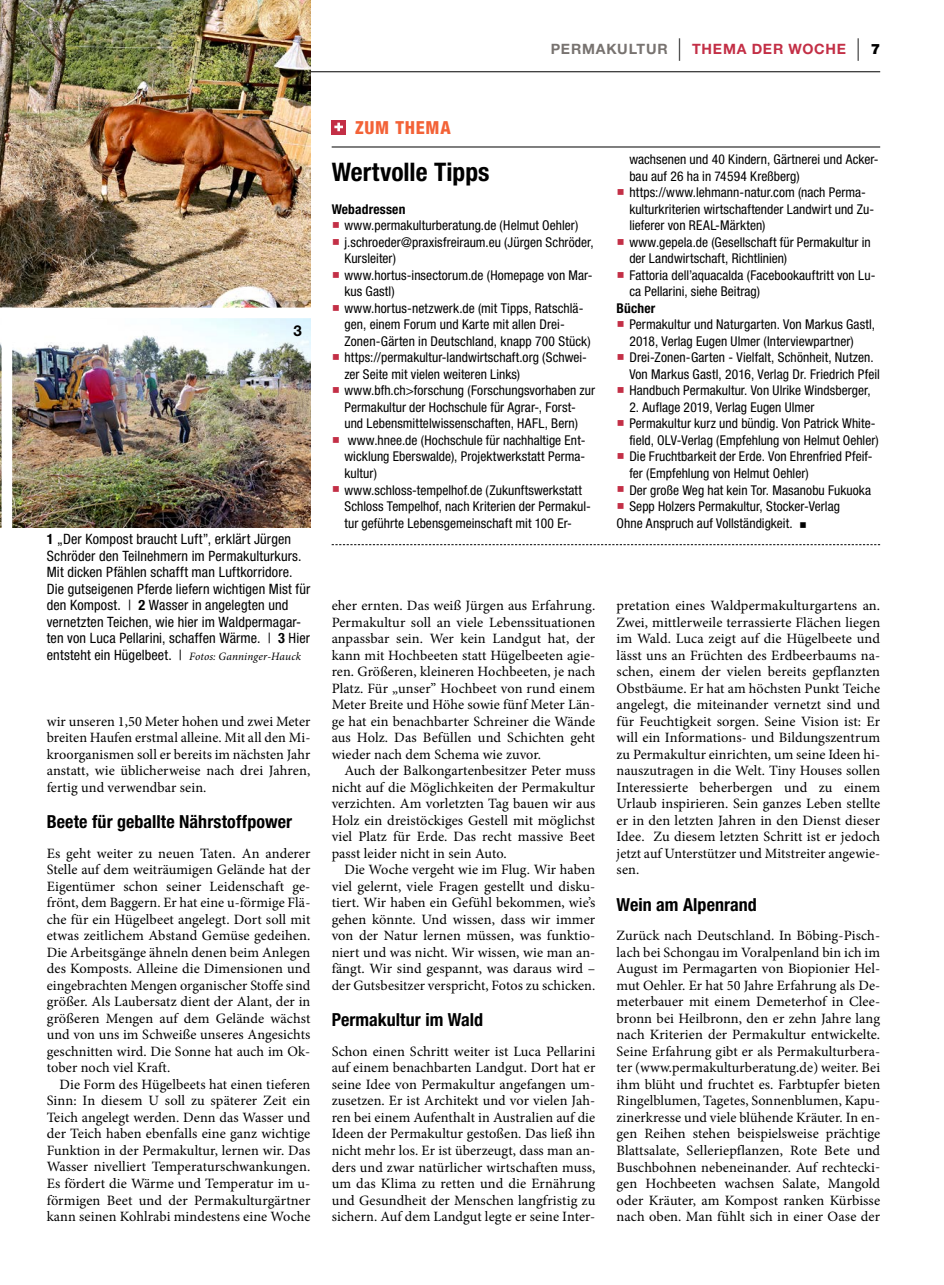
<style>
.page{position:relative;width:944px;height:1285px;background:#fff}
.page>*{position:absolute;margin:0;border:0;box-sizing:border-box;transform-origin:0 0}
.t1{font:700 condensed 25.65px "Helvetica Neue LT Std";color:#000}
.t2{font:700 condensed 18px "Helvetica Neue LT Std";letter-spacing:.005em;color:#000}
.t3{font:800 condensed 18px "Helvetica Neue LT Std";letter-spacing:.04em;color:#f36237}
.t4{font:700 15px "Helvetica Neue LT Std";color:#000}
.t5{font:14.25px/16.5px "Minion Pro";letter-spacing:.005em;color:#000;text-align:justify}
.t6{font:condensed 14.25px/16.5px "Helvetica Neue LT Std";letter-spacing:.005em;color:#000}
.t7{font:700 14.25px "Helvetica Neue LT Std";letter-spacing:.055em;color:#c32f46}
.t8{font:condensed 13.5px/16.5px "Helvetica Neue LT Std";letter-spacing:.005em;color:#000}
.t9{font:700 condensed 13.5px "Helvetica Neue LT Std";letter-spacing:.01em;color:#000}
.s1{color:#787370}
.s2{font-weight:100;font-size:22.5px;color:#000}
.s3{font-weight:900;color:#000}
.s4{font-weight:700}
.s5{font-family:"Minion Pro";font-style:italic;font-stretch:normal;font-size:11.25px}
.s6{font-family:"Minion Pro";font-stretch:normal;font-size:19.95px;color:#c32f46}
.s7{font-family:"Minion Pro";font-stretch:normal;font-size:19.5px}
</style>
<div class="page">
<hr style="left:310px;top:71px;width:570px;height:1px;background:#000">
<hr style="left:332px;top:146px;width:548px;height:1px;background:#000">
<svg style="left:332px;top:544px;width:548px;height:1px"></svg>
<div style="left:332px;top:120px;width:14px;height:14px;background:#c32f46"></div>
<svg style="left:334px;top:123px;width:9px;height:8px"></svg>
<img style="left:0;top:318px;width:310px;height:209px">
<img style="left:0;top:0;width:310px;height:307px">
<div style="left:2px;top:307px;width:10px;height:361px;background:#fff"></div>
<p class="t7" style="left:551px;top:40px;width:331px"><span class="s1">PERMAKULTUR</span> <span class="s2">|</span> THEMA DER WOCHE <span class="s2">|</span> <span class="s3">7</span></p>
<p class="t4" style="left:293px;top:321px;width:10px">3</p>
<p class="t6" style="left:47px;top:530px;width:265px"><span class="s4">1</span> „Der Kompost braucht Luft”, erklärt Jürgen Schröder den Teilnehmern im Permakulturkurs.<br>Mit dicken Pfählen schafft man Luftkorridore.<br>Die gutseigenen Pferde liefern wichtigen Mist für den Kompost. | <span class="s4">2</span> Wasser in angelegten und vernetzten Teichen, wie hier im Waldpermagar&shy;ten von Luca Pellarini, schaffen Wärme. | <span class="s4">3</span> Hier entsteht ein Hügelbeet. | <span class="s5">Fotos: Ganninger-Hauck</span></p>
<p class="t5" style="left:47px;top:712px;width:265px">wir unseren 1,50 Meter hohen und zwei Meter breiten Haufen erstmal alleine. Mit all den Mi&shy;kroorganismen soll er bereits im nächsten Jahr anstatt, wie üblicherweise nach drei Jahren, fertig und verwendbar sein.</p>
<p class="t2" style="left:47px;top:810px;width:247px">Beete für geballte Nährstoffpower</p>
<p class="t5" style="left:47px;top:844px;width:265px">Es geht weiter zu neuen Taten. An anderer Stelle auf dem weiträumigen Gelände hat der Eigentümer schon seiner Leidenschaft ge&shy;frönt, dem Baggern. Er hat eine u-förmige Flä&shy;che für ein Hügelbeet angelegt. Dort soll mit etwas zeitlichem Abstand Gemüse gedeihen.<br>Die Arbeitsgänge ähneln denen beim Anlegen des Komposts. Alleine die Dimensionen und eingebrachten Mengen organischer Stoffe sind größer. Als Laubersatz dient der Alant, der in größeren Mengen auf dem Gelände wächst und von uns im Schweiße unseres Angesichts geschnitten wird. Die Sonne hat auch im Ok&shy;tober noch viel Kraft.</p>
<p class="t5" style="left:47px;top:1075px;width:265px;text-indent:13px">Die Form des Hügelbeets hat einen tieferen Sinn: In diesem U soll zu späterer Zeit ein Teich angelegt werden. Denn das Wasser und der Teich haben ebenfalls eine ganz wichtige Funktion in der Permakultur, lernen wir. Das Wasser nivelliert Temperaturschwankungen.<br>Es fördert die Wärme und Temperatur im u&shy;förmigen Beet und der Permakulturgärtner kann seinen Kohlrabi mindestens eine Woche</p>
<p class="t3" style="left:355px;top:116px;width:97px">ZUM THEMA</p>
<h1 class="t1" style="left:332px;top:156px;width:159px">Wertvolle Tipps</h1>
<p class="t9" style="left:332px;top:201px;width:75px">Webadressen</p>
<p class="t8" style="left:332px;top:217px;width:248px"><span class="s6">■</span> www.permakulturberatung.de (Helmut Oehler)</p>
<p class="t8" style="left:344px;top:234px;width:251px;text-indent:-13px"><span class="s6">■</span> j.schroeder@praxisfreiraum.eu (Jürgen Schröder,<br>Kursleiter)</p>
<p class="t8" style="left:344px;top:267px;width:250px;text-indent:-13px"><span class="s6">■</span> www.hortus-insectorum.de (Homepage von Mar&shy;kus Gastl)</p>
<p class="t8" style="left:344px;top:300px;width:248px;text-indent:-13px"><span class="s6">■</span> www.hortus-netzwerk.de (mit Tipps, Ratschlä&shy;gen, einem Forum und Karte mit allen Drei-<br>Zonen-Gärten in Deutschland, knapp 700 Stück)</p>
<p class="t8" style="left:344px;top:349px;width:244px;text-indent:-13px"><span class="s6">■</span> https://permakultur-landwirtschaft.org (Schwei&shy;zer Seite mit vielen weiteren Links)</p>
<p class="t8" style="left:332px;top:382px;width:265px;text-align:center"><span class="s6">■</span> www.bfh.ch&gt;forschung (Forschungsvorhaben zur<br>Permakultur der Hochschule für Agrar-, Forst-<br>und Lebensmittelwissenschaften, HAFL, Bern)</p>
<p class="t8" style="left:344px;top:432px;width:242px;text-align:justify;text-indent:-13px"><span class="s6">■</span> www.hnee.de (Hochschule für nachhaltige Ent&shy;wicklung Eberswalde), Projektwerkstatt Perma&shy;kultur)</p>
<p class="t8" style="left:344px;top:481px;width:248px;text-indent:-13px"><span class="s6">■</span> www.schloss-tempelhof.de (Zukunftswerkstatt<br>Schloss Tempelhof, nach Kriterien der Permakul&shy;tur geführte Lebensgemeinschaft mit 100 Er-</p>
<p class="t8" style="left:629px;top:151px;width:251px">wachsenen und 40 Kindern, Gärtnerei und Acker&shy;bau auf 26 ha in 74594 Kreßberg)</p>
<p class="t8" style="left:629px;top:184px;width:246px;text-indent:-13px"><span class="s6">■</span> https://www.lehmann-natur.com (nach Perma&shy;kulturkriterien wirtschaftender Landwirt und Zu&shy;lieferer von REAL-Märkten)</p>
<p class="t8" style="left:629px;top:234px;width:243px;text-indent:-13px"><span class="s6">■</span> www.gepela.de (Gesellschaft für Permakultur in der Landwirtschaft, Richtlinien)</p>
<p class="t8" style="left:629px;top:267px;width:248px;text-indent:-13px"><span class="s6">■</span> Fattoria dell’aquacalda (Facebookauftritt von Lu&shy;ca Pellarini, siehe Beitrag)</p>
<p class="t9" style="left:617px;top:300px;width:40px">Bücher</p>
<p class="t8" style="left:629px;top:316px;width:247px;text-indent:-13px"><span class="s6">■</span> Permakultur und Naturgarten. Von Markus Gastl,<br>2018, Verlag Eugen Ulmer (Interviewpartner)</p>
<p class="t8" style="left:629px;top:349px;width:252px;text-indent:-13px"><span class="s6">■</span> Drei-Zonen-Garten - Vielfalt, Schönheit, Nutzen.<br>Von Markus Gastl, 2016, Verlag Dr. Friedrich Pfeil</p>
<p class="t8" style="left:617px;top:382px;width:256px"><span class="s6">■</span> Handbuch Permakultur. Von Ulrike Windsberger,</p>
<p class="t8" style="left:629px;top:399px;width:187px">2. Auflage 2019, Verlag Eugen Ulmer</p>
<p class="t8" style="left:617px;top:415px;width:264px;text-align:right"><span class="s6">■</span> Permakultur kurz und bündig. Von Patrick White&shy;field, OLV-Verlag (Empfehlung von Helmut Oehler)</p>
<p class="t8" style="left:629px;top:448px;width:245px;text-indent:-13px"><span class="s6">■</span> Die Fruchtbarkeit der Erde. Von Ehrenfried Pfeif&shy;fer (Empfehlung von Helmut Oehler)</p>
<p class="t8" style="left:617px;top:481px;width:256px"><span class="s6">■</span> Der große Weg hat kein Tor. Masanobu Fukuoka</p>
<p class="t8" style="left:617px;top:498px;width:225px"><span class="s6">■</span> Sepp Holzers Permakultur, Stocker-Verlag<br>Ohne Anspruch auf Vollständigkeit. <span class="s7">■</span></p>
<p class="t5" style="left:332px;top:597px;width:265px">eher ernten. Das weiß Jürgen aus Erfahrung.<br>Permakultur soll an viele Lebenssituationen anpassbar sein. Wer kein Landgut hat, der kann mit Hochbeeten statt Hügelbeeten agie&shy;ren. Größeren, kleineren Hochbeeten, je nach Platz. Für „unser” Hochbeet von rund einem Meter Breite und Höhe sowie fünf Meter Län&shy;ge hat ein benachbarter Schreiner die Wände aus Holz. Das Befüllen und Schichten geht wieder nach dem Schema wie zuvor.</p>
<p class="t5" style="left:332px;top:762px;width:265px;text-indent:13px">Auch der Balkongartenbesitzer Peter muss nicht auf die Möglichkeiten der Permakultur verzichten. Am vorletzten Tag bauen wir aus Holz ein dreistöckiges Gestell mit möglichst viel Platz für Erde. Das recht massive Beet passt leider nicht in sein Auto.</p>
<p class="t5" style="left:332px;top:861px;width:265px;text-indent:13px">Die Woche vergeht wie im Flug. Wir haben viel gelernt, viele Fragen gestellt und disku&shy;tiert. Wir haben ein Gefühl bekommen, wie’s gehen könnte. Und wissen, dass wir immer von der Natur lernen müssen, was funktio&shy;niert und was nicht. Wir wissen, wie man an&shy;fängt. Wir sind gespannt, was daraus wird – der Gutsbesitzer verspricht, Fotos zu schicken.</p>
<p class="t2" style="left:332px;top:1008px;width:153px">Permakultur im Wald</p>
<p class="t5" style="left:332px;top:1042px;width:265px">Schon einen Schritt weiter ist Luca Pellarini auf einem benachbarten Landgut. Dort hat er seine Idee von Permakultur angefangen um&shy;zusetzen. Er ist Architekt und vor vielen Jah&shy;ren bei einem Aufenthalt in Australien auf die Ideen der Permakultur gestoßen. Das ließ ihn nicht mehr los. Er ist überzeugt, dass man an&shy;ders und zwar natürlicher wirtschaften muss, um das Klima zu retten und die Ernährung und Gesundheit der Menschen langfristig zu sichern. Auf dem Landgut legte er seine Inter-</p>
<p class="t5" style="left:617px;top:597px;width:265px">pretation eines Waldpermakulturgartens an.<br>Zwei, mittlerweile terrassierte Flächen liegen im Wald. Luca zeigt auf die Hügelbeete und lässt uns an Früchten des Erdbeerbaums na&shy;schen, einem der vielen bereits gepflanzten Obstbäume. Er hat am höchsten Punkt Teiche angelegt, die miteinander vernetzt sind und für Feuchtigkeit sorgen. Seine Vision ist: Er will ein Informations- und Bildungszentrum zu Permakultur einrichten, um seine Ideen hi&shy;nauszutragen in die Welt. Tiny Houses sollen Interessierte beherbergen und zu einem Urlaub inspirieren. Sein ganzes Leben stellte er in den letzten Jahren in den Dienst dieser Idee. Zu diesem letzten Schritt ist er jedoch jetzt auf Unterstützer und Mitstreiter angewie&shy;sen.</p>
<p class="t2" style="left:617px;top:893px;width:142px">Wein am Alpenrand</p>
<p class="t5" style="left:617px;top:927px;width:265px">Zurück nach Deutschland. In Böbing-Pisch&shy;lach bei Schongau im Voralpenland bin ich im August im Permagarten von Biopionier Hel&shy;mut Oehler. Er hat 50 Jahre Erfahrung als De&shy;meterbauer mit einem Demeterhof in Clee&shy;bronn bei Heilbronn, den er zehn Jahre lang nach Kriterien der Permakultur entwickelte.<br>Seine Erfahrung gibt er als Permakulturbera&shy;ter (www.permakulturberatung.de) weiter. Bei ihm blüht und fruchtet es. Farbtupfer bieten Ringelblumen, Tagetes, Sonnenblumen, Kapu&shy;zinerkresse und viele blühende Kräuter. In en&shy;gen Reihen stehen beispielsweise prächtige Blattsalate, Selleriepflanzen, Rote Bete und Buschbohnen nebeneinander. Auf rechtecki&shy;gen Hochbeeten wachsen Salate, Mangold oder Kräuter, am Kompost ranken Kürbisse nach oben. Man fühlt sich in einer Oase der</p>
</div>
